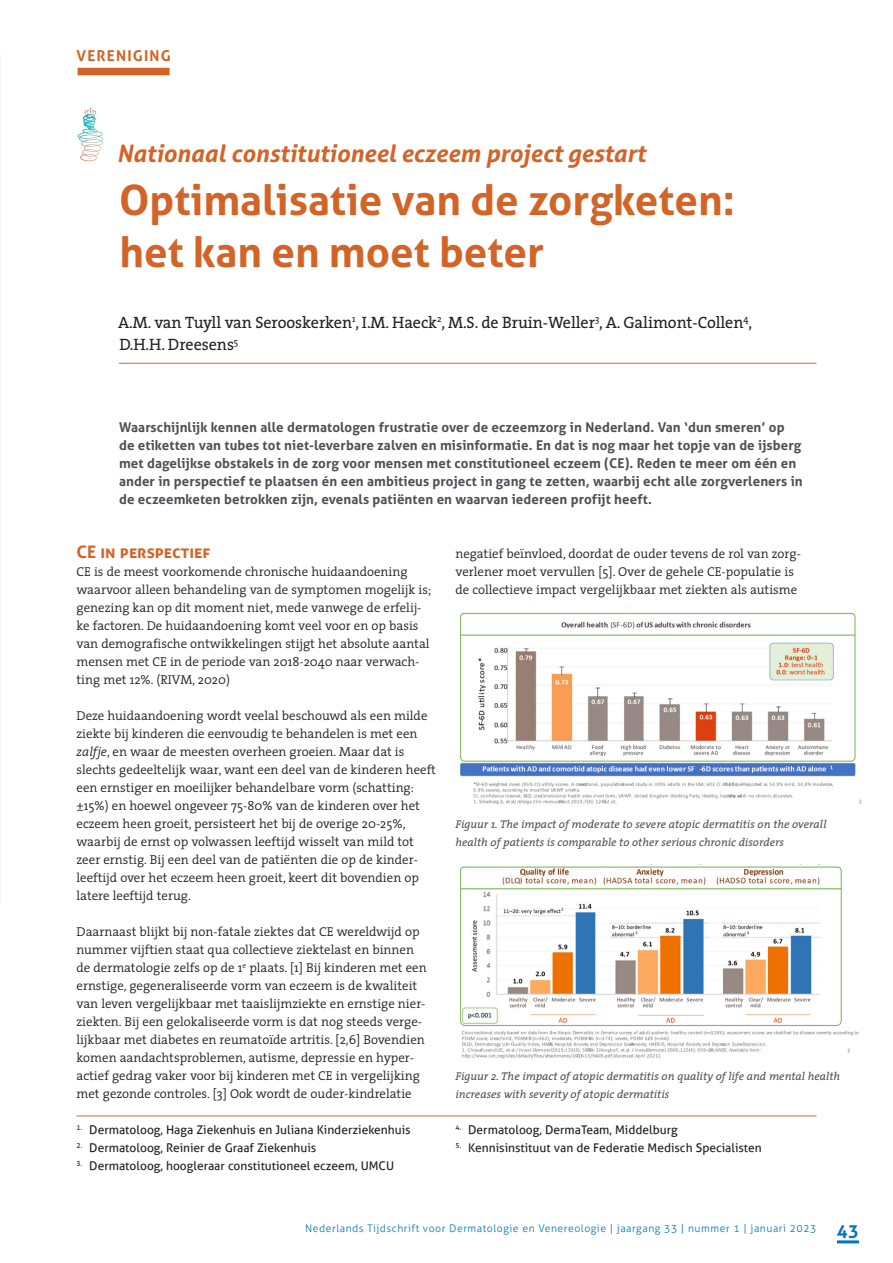
<style>
.page{position:relative;width:893px;height:1263px;background:#fff}
.page>*{position:absolute;margin:0;border:0;box-sizing:border-box;transform-origin:0 0}
.KOP-_Aller_-_28_35{font:700 42px/52.5px "Aller";color:#d36427}
.KOP-_Aller_-_28_35-2{font:italic 700 24px "Aller";color:#d36427}
.t1{font:700 18px "Aller";color:#0075bf}
.TUSSENKOP_1-Aller_TH{font:700 17.25px "Aller";color:#d36427}
.AUTEUR{font:16.5px/22.5px "The Serif";letter-spacing:-.005em;color:#231f20}
.Rubriek_-_gekoppeld{font:700 15px "Aller";letter-spacing:.08em;color:#d36427}
.Intro{font:700 13.5px/18px "Aller";letter-spacing:.005em;color:#4d5056}
.PLATTE_TEKS{font:300 12.9px/18px "The Serif";color:#231f20}
.affiliatie{font:12px "Aller";color:#231f20}
.Bijschrift{font:italic 11.25px/18px "The Serif";color:#4d5056}
.t2{font:300 10.5px "Aller";letter-spacing:.05em;color:#0075bf}
.s1{font-style:italic}
</style>
<div class="page">
<hr style="left:837px;top:1240px;width:22px;height:3px;background:#0075bf">
<hr style="left:119px;top:363px;width:697px;height:1px;background:#d36427">
<svg style="left:77px;top:108px;width:26px;height:53px"></svg>
<div style="left:78px;top:68px;width:92px;height:7px;background:#d36427"></div>
<hr style="left:77px;top:1116px;width:739px;height:1px;background:#d36427">
<img style="left:460px;top:612px;width:402px;height:193px">
<img style="left:460px;top:864px;width:399px;height:195px">
<img style="left:0;top:0;width:1px;height:72px">
<p class="Rubriek_-_gekoppeld" style="left:77px;top:46px;width:96px">VERENIGING</p>
<p class="KOP-_Aller_-_28_35-2" style="left:117px;top:139px;width:530px">Nationaal constitutioneel eczeem project gestart</p>
<p class="KOP-_Aller_-_28_35" style="left:119px;top:173px;width:617px">Optimalisatie van de zorgketen: het kan en moet beter</p>
<p class="AUTEUR" style="left:118px;top:310px;width:635px">A.M. van Tuyll van Serooskerken<sup>1</sup>, I.M. Haeck<sup>2</sup>, M.S. de Bruin-Weller<sup>3</sup>, A. Galimont-Collen<sup>4</sup>,<br>D.H.H. Dreesens<sup>5</sup></p>
<p class="Intro" style="left:119px;top:418px;width:685px">Waarschijnlijk kennen alle dermatologen frustratie over de eczeemzorg in Nederland. Van ‘dun smeren’ op de etiketten van tubes tot niet-leverbare zalven en misinformatie. En dat is nog maar het topje van de ijsberg met dagelijkse obstakels in de zorg voor mensen met constitutioneel eczeem (CE). Reden te meer om één en ander in perspectief te plaatsen én een ambitieus project in gang te zetten, waarbij echt alle zorgverleners in de eczeemketen betrokken zijn, evenals patiënten en waarvan iedereen profijt heeft.</p>
<p class="TUSSENKOP_1-Aller_TH" style="left:77px;top:541px;width:135px">CE in perspectief</p>
<p class="PLATTE_TEKS" style="left:77px;top:562px;width:356px">CE is de meest voorkomende chronische huidaandoening waarvoor alleen behandeling van de symptomen mogelijk is; genezing kan op dit moment niet, mede vanwege de erfelij&shy;ke factoren. De huidaandoening komt veel voor en op basis van demografische ontwikkelingen stijgt het absolute aantal mensen met CE in de periode van 2018-2040 naar verwach&shy;ting met 12%. (RIVM, 2020)</p>
<p class="PLATTE_TEKS" style="left:77px;top:706px;width:361px">Deze huidaandoening wordt veelal beschouwd als een milde ziekte bij kinderen die eenvoudig te behandelen is met een <span class="s1">zalfje</span>, en waar de meesten overheen groeien. Maar dat is slechts gedeeltelijk waar, want een deel van de kinderen heeft een ernstiger en moeilijker behandelbare vorm (schatting: ±15%) en hoewel ongeveer 75-80% van de kinderen over het eczeem heen groeit, persisteert het bij de overige 20-25%, waarbij de ernst op volwassen leeftijd wisselt van mild tot zeer ernstig. Bij een deel van de patiënten die op de kinder&shy;leeftijd over het eczeem heen groeit, keert dit bovendien op latere leeftijd terug.</p>
<p class="PLATTE_TEKS" style="left:77px;top:922px;width:352px">Daarnaast blijkt bij non-fatale ziektes dat CE wereldwijd op nummer vijftien staat qua collectieve ziektelast en binnen de dermatologie zelfs op de 1<sup>e</sup> plaats. [1] Bij kinderen met een ernstige, gegeneraliseerde vorm van eczeem is de kwaliteit van leven vergelijkbaar met taaislijmziekte en ernstige nier&shy;ziekten. Bij een gelokaliseerde vorm is dat nog steeds verge&shy;lijkbaar met diabetes en reumatoïde artritis. [2,6] Bovendien komen aandachtsproblemen, autisme, depressie en hyper&shy;actief gedrag vaker voor bij kinderen met CE in vergelijking met gezonde controles. [3] Ook wordt de ouder-kindrelatie</p>
<p class="affiliatie" style="left:77px;top:1122px;width:336px"><sup>1.</sup> Dermatoloog, Haga Ziekenhuis en Juliana Kinderziekenhuis</p>
<p class="affiliatie" style="left:77px;top:1140px;width:241px"><sup>2.</sup> Dermatoloog, Reinier de Graaf Ziekenhuis</p>
<p class="affiliatie" style="left:77px;top:1158px;width:319px"><sup>3.</sup> Dermatoloog, hoogleraar constitutioneel eczeem, UMCU</p>
<p class="PLATTE_TEKS" style="left:455px;top:544px;width:347px">negatief beïnvloed, doordat de ouder tevens de rol van zorg&shy;verlener moet vervullen [5]. Over de gehele CE-populatie is de collectieve impact vergelijkbaar met ziekten als autisme</p>
<p class="Bijschrift" style="left:455px;top:815px;width:373px">Figuur 1. The impact of moderate to severe atopic dermatitis on the overall health of patients is comparable to other serious chronic disorders</p>
<p class="Bijschrift" style="left:455px;top:1067px;width:386px">Figuur 2. The impact of atopic dermatitis on quality of life and mental health increases with severity of atopic dermatitis</p>
<p class="affiliatie" style="left:455px;top:1122px;width:224px"><sup>4.</sup> Dermatoloog, DermaTeam, Middelburg</p>
<p class="affiliatie" style="left:455px;top:1140px;width:308px"><sup>5.</sup> Kennisinstituut van de Federatie Medisch Specialisten</p>
<p class="t2" style="left:305px;top:1222px;width:513px">Nederlands Tijdschrift voor Dermatologie en Venereologie | jaargang 33 | nummer 1 | januari 2023</p>
<h3 class="t1" style="left:837px;top:1220px;width:24px">43</h3>
</div>
